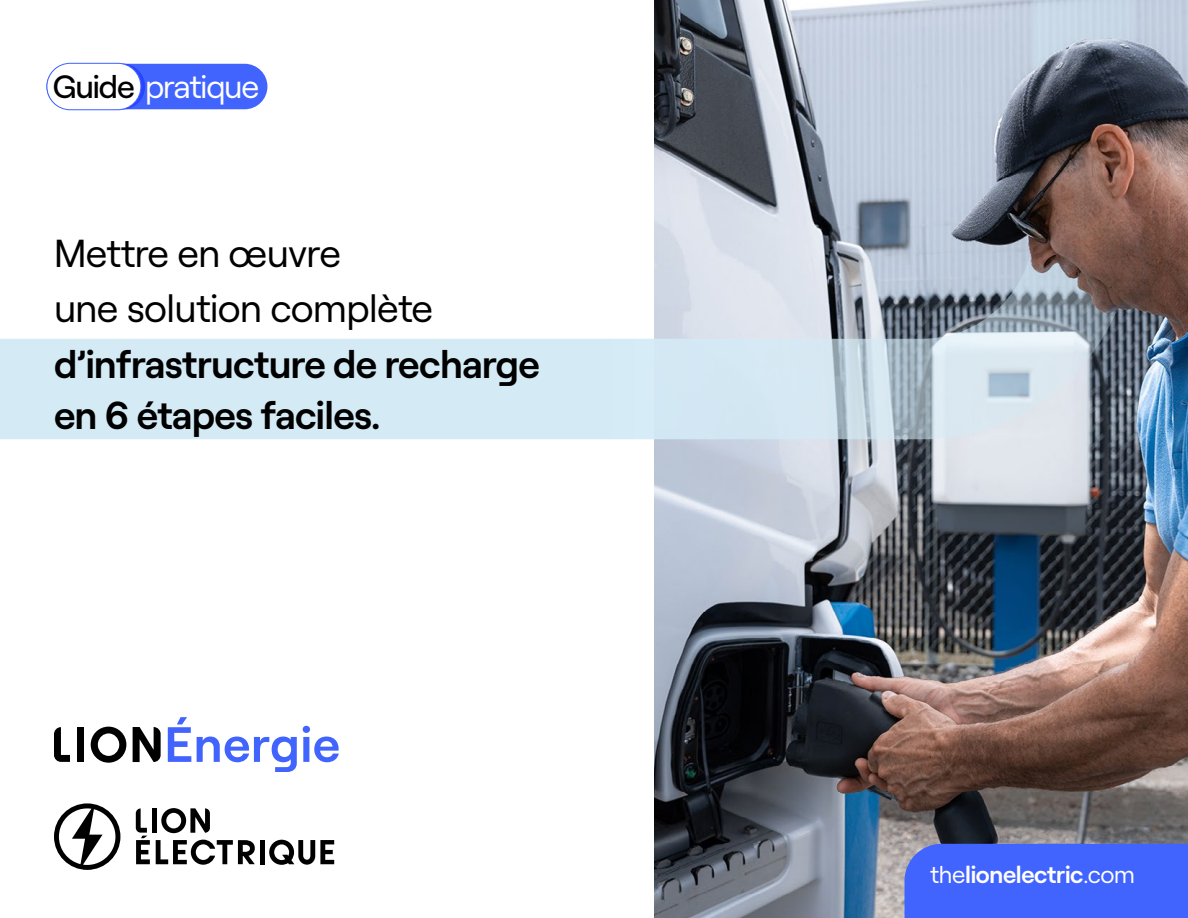
<style>
.page{position:relative;width:1188px;height:918px;background:#fff}
.page>*{position:absolute;margin:0;border:0;box-sizing:border-box;transform-origin:0 0}
.t1{font:600 39px/51px "Roobert LE";letter-spacing:-.015em;color:#000}
.t2{font:39px/55.5px "Roobert LE";letter-spacing:-.015em;color:#000}
.t3{font:32.25px "Roobert LE";letter-spacing:-.03em;color:#fff}
.t4{font:600 24px "Roobert LE";letter-spacing:-.015em;color:#fff}
.s1{font-weight:500;color:#000}
.s2{font-weight:400}
</style>
<div class="page">
<img style="left:654px;top:0;width:534px;height:918px">
<svg style="left:269px;top:840px;width:65px;height:25px"></svg>
<div style="left:260px;top:840px;width:5px;height:24px;background:#000"></div>
<svg style="left:156px;top:840px;width:99px;height:25px"></svg>
<div style="left:152px;top:808px;width:5px;height:25px;background:#000"></div>
<svg style="left:136px;top:808px;width:14px;height:56px"></svg>
<svg style="left:161px;top:808px;width:49px;height:25px"></svg>
<svg style="left:54px;top:803px;width:66px;height:67px"></svg>
<svg style="left:91px;top:727px;width:35px;height:36px"></svg>
<div style="left:77px;top:727px;width:7px;height:35px;background:#000"></div>
<svg style="left:54px;top:727px;width:16px;height:35px"></svg>
<svg style="left:133px;top:727px;width:28px;height:35px"></svg>
<svg style="left:168px;top:717px;width:23px;height:45px"></svg>
<svg style="left:197px;top:737px;width:100px;height:35px"></svg>
<svg style="left:303px;top:726px;width:36px;height:36px"></svg>
<svg style="left:0;top:0;width:1148px;height:450px"></svg>
<div style="left:46px;top:64px;width:221px;height:45px;background:#4164ff;border-radius:23px"></div>
<svg style="left:93px;top:63px;width:52px;height:47px"></svg>
<div style="left:47px;top:63px;width:94px;height:47px;background:#fff;border-radius:23px"></div>
<div style="left:46px;top:63px;width:95px;height:47px;border:1px solid #4164ff;border-radius:23px"></div>
<div style="left:904px;top:844px;width:284px;height:74px;background:#4164ff"></div>
<p class="t3" style="left:53px;top:62px;width:208px"><span class="s1">Guide</span> pratique</p>
<p class="t2" style="left:54px;top:222px;width:381px">Mettre en œuvre<br>une solution complète</p>
<p class="t1" style="left:54px;top:335px;width:488px">d’infrastructure de recharge en 6 étapes faciles.</p>
<p class="t4" style="left:930px;top:856px;width:207px"><span class="s2">the</span>lionelectric<span class="s2">.com</span></p>
</div>
